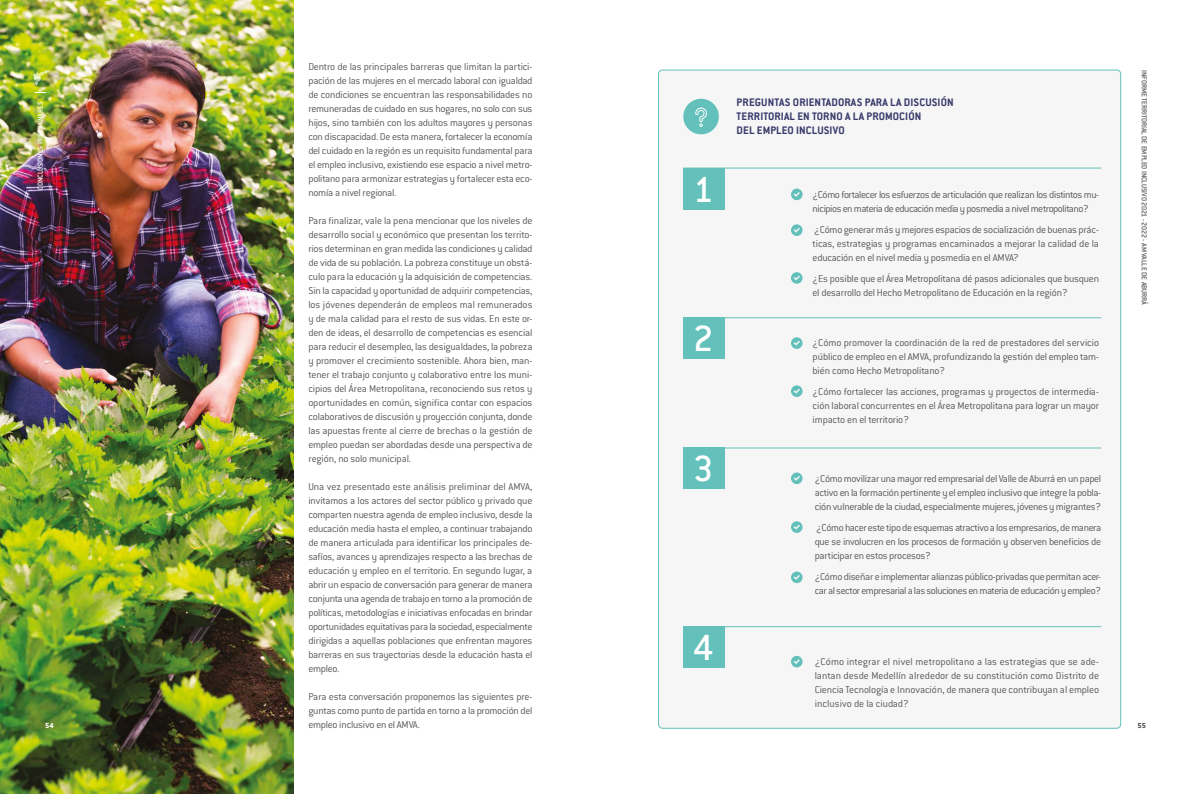
<style>
.page{position:relative;width:1191px;height:794px;background:#fff}
.page>*{position:absolute;margin:0;border:0;box-sizing:border-box;transform-origin:0 0}
.t1{font:500 40px "Conduit ITC Std";color:#fff}
.t2{font:700 12px/14px "Conduit ITC Std";letter-spacing:.01em;color:#383a6b}
.t3{font:300 11px/14px "Conduit ITC Std";letter-spacing:-.025em;color:#575756;text-align:justify}
.t4{font:300 11px/14px "Conduit ITC Std";letter-spacing:-.045em;color:#575756}
.t5{font:500 8px "Conduit ITC Std";letter-spacing:-.015em;color:#575756}
.t6{font:500 8px "Conduit ITC Std";letter-spacing:-.015em;color:#fff}
.t7{font:800 8px "Conduit ITC Std";color:#575756}
.t8{font:800 8px "Conduit ITC Std";color:#fff}
</style>
<div class="page">
<img style="left:0;top:0;width:293px;height:794px">
<div style="left:658px;top:70px;width:462px;height:658px;background:#f6f6f6;border-radius:4px"></div>
<div style="left:683px;top:168px;width:41px;height:41px;background:#63c0ba"></div>
<div style="left:683px;top:318px;width:41px;height:41px;background:#63c0ba"></div>
<div style="left:683px;top:447px;width:41px;height:42px;background:#63c0ba"></div>
<div style="left:683px;top:626px;width:41px;height:41px;background:#63c0ba"></div>
<hr style="left:683px;top:447px;width:418px;height:1px;background:#63c0ba">
<hr style="left:683px;top:626px;width:418px;height:1px;background:#63c0ba">
<hr style="left:683px;top:317px;width:418px;height:1px;background:#63c0ba">
<svg style="left:791px;top:337px;width:11px;height:12px"></svg>
<svg style="left:791px;top:189px;width:11px;height:11px"></svg>
<svg style="left:791px;top:224px;width:11px;height:12px"></svg>
<svg style="left:791px;top:272px;width:11px;height:12px"></svg>
<svg style="left:791px;top:385px;width:11px;height:12px"></svg>
<svg style="left:791px;top:521px;width:11px;height:12px"></svg>
<svg style="left:791px;top:571px;width:11px;height:12px"></svg>
<svg style="left:791px;top:472px;width:11px;height:12px"></svg>
<svg style="left:791px;top:656px;width:11px;height:11px"></svg>
<hr style="left:683px;top:168px;width:418px;height:1px;background:#63c0ba">
<div style="left:683px;top:99px;width:36px;height:35px;background:#63c0ba;border-radius:50%"></div>
<svg style="left:695px;top:107px;width:12px;height:20px"></svg>
<svg style="left:33px;top:70px;width:16px;height:15px"></svg>
<p class="t6" style="left:36px;top:190px;width:90px;rotate:-90deg">CONCLUSIONES PRELIMINARES</p>
<p class="t8" style="left:45px;top:721px;width:10px">54</p>
<p class="t3" style="left:308px;top:59px;width:226px">Dentro de las principales barreras que limitan la partici&shy;pación de las mujeres en el mercado laboral con igualdad de condiciones se encuentran las responsabilidades no remuneradas de cuidado en sus hogares, no solo con sus hijos, sino también con los adultos mayores y personas con discapacidad. De esta manera, fortalecer la economía del cuidado en la región es un requisito fundamental para el empleo inclusivo, existiendo ese espacio a nivel metro&shy;politano para armonizar estrategias y fortalecer esta eco&shy;nomía a nivel regional.</p>
<p class="t3" style="left:308px;top:213px;width:226px">Para finalizar, vale la pena mencionar que los niveles de desarrollo social y económico que presentan los territo&shy;rios determinan en gran medida las condiciones y calidad de vida de su población. La pobreza constituye un obstá&shy;culo para la educación y la adquisición de competencias.<br>Sin la capacidad y oportunidad de adquirir competencias, los jóvenes dependerán de empleos mal remunerados y de mala calidad para el resto de sus vidas. En este or&shy;den de ideas, el desarrollo de competencias es esencial para reducir el desempleo, las desigualdades, la pobreza y promover el crecimiento sostenible. Ahora bien, man&shy;tener el trabajo conjunto y colaborativo entre los muni&shy;cipios del Área Metropolitana, reconociendo sus retos y oportunidades en común, significa contar con espacios colaborativos de discusión y proyección conjunta, donde las apuestas frente al cierre de brechas o la gestión de empleo puedan ser abordadas desde una perspectiva de región, no solo municipal.</p>
<p class="t3" style="left:308px;top:479px;width:226px">Una vez presentado este análisis preliminar del AMVA, invitamos a los actores del sector público y privado que comparten nuestra agenda de empleo inclusivo, desde la educación media hasta el empleo, a continuar trabajando de manera articulada para identificar los principales de&shy;safíos, avances y aprendizajes respecto a las brechas de educación y empleo en el territorio. En segundo lugar, a abrir un espacio de conversación para generar de manera conjunta una agenda de trabajo en torno a la promoción de políticas, metodologías e iniciativas enfocadas en brindar oportunidades equitativas para la sociedad, especialmente dirigidas a aquellas poblaciones que enfrentan mayores barreras en sus trayectorias desde la educación hasta el empleo.</p>
<p class="t3" style="left:308px;top:689px;width:226px">Para esta conversación proponemos las siguientes pre&shy;guntas como punto de partida en torno a la promoción del empleo inclusivo en el AMVA.</p>
<h1 class="t1" style="left:693px;top:165px;width:22px">1</h1>
<h1 class="t1" style="left:693px;top:315px;width:22px">2</h1>
<h1 class="t1" style="left:693px;top:444px;width:22px">3</h1>
<h1 class="t1" style="left:693px;top:623px;width:22px">4</h1>
<p class="t2" style="left:736px;top:95px;width:219px">PREGUNTAS ORIENTADORAS PARA LA DISCUSIÓN<br>TERRITORIAL EN TORNO A LA PROMOCIÓN<br>DEL EMPLEO INCLUSIVO</p>
<p class="t4" style="left:812px;top:187px;width:288px">¿Cómo fortalecer los esfuerzos de articulación que realizan los distintos mu&shy;nicipios en materia de educación media y posmedia a nivel metropolitano?</p>
<p class="t3" style="left:812px;top:222px;width:288px">¿Cómo generar más y mejores espacios de socialización de buenas prác&shy;ticas, estrategias y programas encaminados a mejorar la calidad de la educación en el nivel media y posmedia en el AMVA?</p>
<p class="t3" style="left:812px;top:271px;width:288px">¿Es posible que el Área Metropolitana dé pasos adicionales que busquen el desarrollo del Hecho Metropolitano de Educación en la región?</p>
<p class="t3" style="left:812px;top:335px;width:288px">¿Cómo promover la coordinación de la red de prestadores del servicio público de empleo en el AMVA, profundizando la gestión del empleo tam&shy;bién como Hecho Metropolitano?</p>
<p class="t3" style="left:812px;top:384px;width:288px">¿Cómo fortalecer las acciones, programas y proyectos de intermedia&shy;ción laboral concurrentes en el Área Metropolitana para lograr un mayor impacto en el territorio?</p>
<p class="t3" style="left:814px;top:471px;width:288px">¿Cómo movilizar una mayor red empresarial del Valle de Aburrá en un papel activo en la formación pertinente y el empleo inclusivo que integre la pobla&shy;ción vulnerable de la ciudad, especialmente mujeres, jóvenes y migrantes?</p>
<p class="t3" style="left:814px;top:520px;width:288px">¿Cómo hacer este tipo de esquemas atractivo a los empresarios, de manera que se involucren en los procesos de formación y observen beneficios de participar en estos procesos?</p>
<p class="t3" style="left:814px;top:569px;width:288px">¿Cómo diseñar e implementar alianzas público-privadas que permitan acer&shy;car al sector empresarial a las soluciones en materia de educación y empleo?</p>
<p class="t3" style="left:814px;top:654px;width:286px">¿Cómo integrar el nivel metropolitano a las estrategias que se ade&shy;lantan desde Medellín alrededor de su constitución como Distrito de Ciencia Tecnología e Innovación, de manera que contribuyan al empleo inclusivo de la ciudad?</p>
<p class="t5" style="left:1149px;top:70px;width:236px;rotate:90deg">INFORME TERRITORIAL DE EMPLEO INCLUSIVO 2021 - 2022 - AM VALLE DE ABURRÁ</p>
<p class="t7" style="left:1137px;top:721px;width:10px">55</p>
</div>
